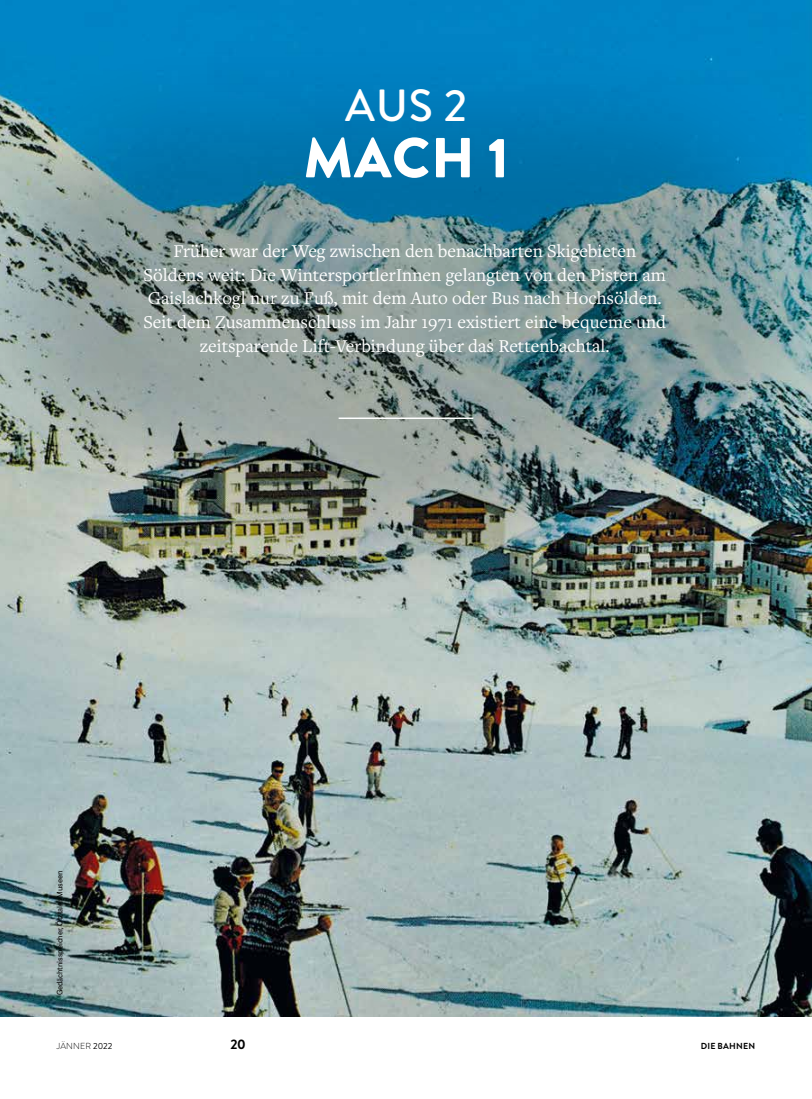
<style>
.page{position:relative;width:812px;height:1099px;background:#fff}
.page>*{position:absolute;margin:0;border:0;box-sizing:border-box;transform-origin:0 0}
.t1{font:900 56.25px "Brandon Grotesque";color:#fff}
.t2{font:500 45px "Brandon Grotesque";color:#fff}
.t3{font:18.75px/23.8px "Freight Text Pro";color:#fff;text-align:center}
.t4{font:700 13.75px "Brandon Grotesque";color:#000}
.t5{font:300 8.75px "Brandon Grotesque";letter-spacing:.02em;color:#000}
.t6{font:700 8.75px "Brandon Grotesque";letter-spacing:.02em;color:#000}
.t7{font:7.5px "Adelle Sans";letter-spacing:-.01em;color:#000}
.s1{font-weight:400}
</style>
<div class="page">
<img style="left:0;top:0;width:811px;height:1016px">
<div style="left:0;top:41px;width:811px;height:582px;background:#000;opacity:.18"></div>
<hr style="left:338px;top:417px;width:135px;height:2px;background:#fff">
<h2 class="t2" style="left:345px;top:74px;width:123px">AUS 2</h2>
<h1 class="t1" style="left:303px;top:118px;width:207px">MACH 1</h1>
<p class="t3" style="left:143px;top:238px;width:524px">Früher war der Weg zwischen den benachbarten Skigebieten Söldens weit: Die WintersportlerInnen gelangten von den Pisten am Gaislachkogl nur zu Fuß, mit dem Auto oder Bus nach Hochsölden.<br>Seit dem Zusammenschluss im Jahr 1971 existiert eine bequeme und zeitsparende Lift-Verbindung über das Rettenbachtal.</p>
<p class="t7" style="left:54px;top:995px;width:126px;rotate:-90deg">Gedächtnisspeicher, Ötztaler Museen</p>
<p class="t5" style="left:57px;top:1039px;width:57px">JÄNNER <span class="s1">2022</span></p>
<p class="t4" style="left:230px;top:1034px;width:17px">20</p>
<p class="t6" style="left:700px;top:1039px;width:56px">DIE BAHNEN</p>
</div>
